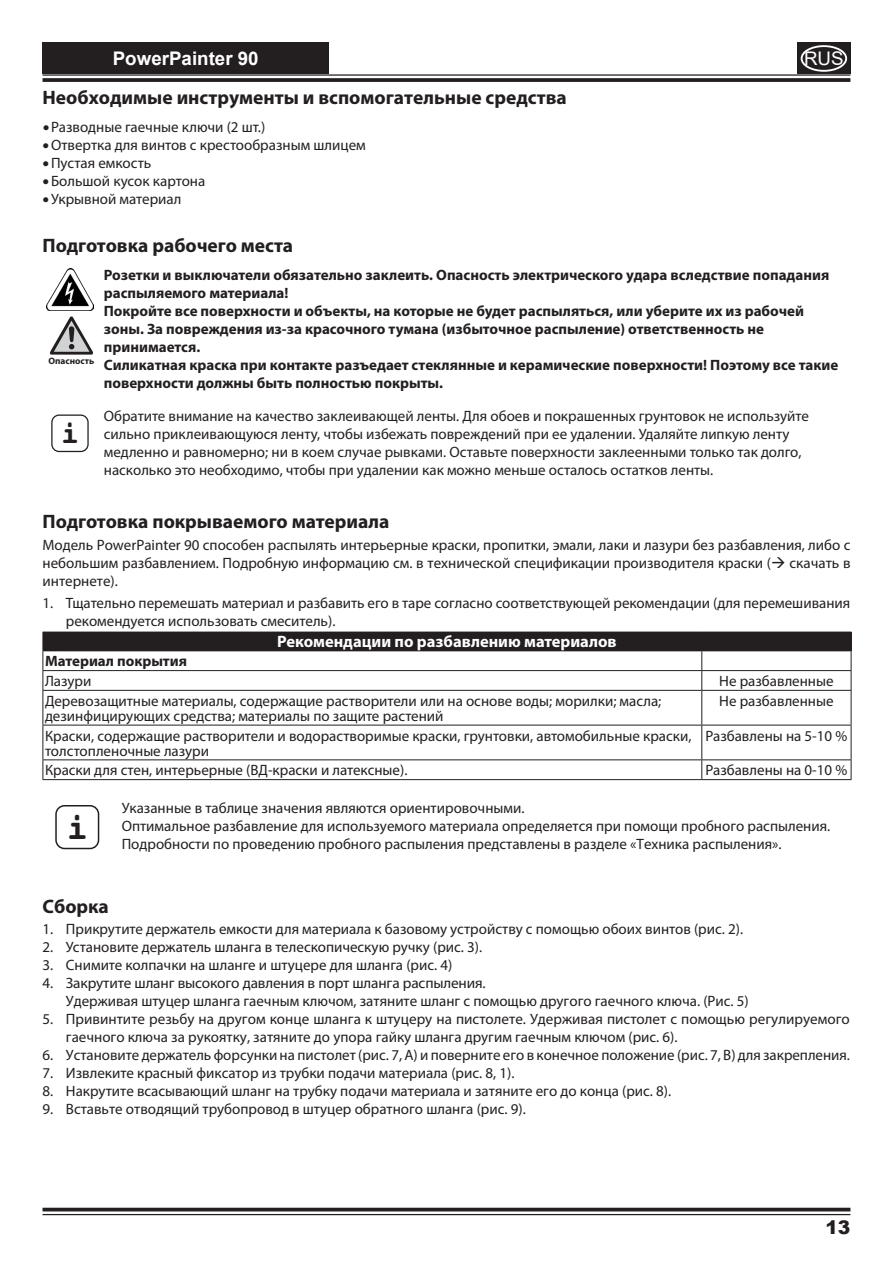
<style>
.page{position:relative;width:893px;height:1263px;background:#fff}
.page>*{position:absolute;margin:0;border:0;box-sizing:border-box;transform-origin:0 0}
.t1{font:700 36px "Courier";color:#231f20}
.t2{font:700 30.6px "Courier";color:#231f20}
.t3{font:700 19.5px "Myriad Pro";color:#231f20}
.t4{font:700 18.75px "Arial";color:#fff}
.t5{font:18.75px "Arial";color:#fff}
.t6{font:900 18.75px "Arial";color:#231f20}
.t7{font:700 16.5px "Myriad Pro";color:#fff}
.t8{font:15px/18px "Myriad Pro";color:#231f20}
.t9{font:700 15px/18px "Myriad Pro";color:#231f20}
.t10{font:700 9.3px "Myriad Pro";color:#231f20}
.s1{font-size:24px}
</style>
<div class="page">
<hr style="left:43px;top:74px;width:807px;height:2px;background:#231f20">
<svg style="left:43px;top:78px;width:807px;height:4px;background:#302c2d"></svg>
<hr style="left:43px;top:1208px;width:807px;height:3px;background:#231f20">
<hr style="left:43px;top:1214px;width:807px;height:1px;background:#231f20">
<div style="left:43px;top:43px;width:286px;height:31px;background:#231f20"></div>
<div style="left:797px;top:43px;width:53px;height:31px;background:#231f20"></div>
<div style="left:801px;top:45px;width:46px;height:27px;border:2px solid #fff;border-radius:50%"></div>
<img style="left:46px;top:268px;width:48px;height:43px">
<svg style="left:50px;top:316px;width:43px;height:39px"></svg>
<div style="left:51px;top:414px;width:38px;height:38px;border:1px solid #231f20;border-radius:7px"></div>
<div style="left:43px;top:632px;width:808px;height:19px;background:#231f20"></div>
<hr style="left:43px;top:670px;width:659px;height:1px;background:#231f20">
<svg style="left:43px;top:651px;width:1px;height:39px"></svg>
<hr style="left:702px;top:670px;width:149px;height:1px;background:#231f20">
<svg style="left:851px;top:632px;width:1px;height:58px"></svg>
<hr style="left:43px;top:690px;width:659px;height:1px;background:#231f20">
<hr style="left:43px;top:691px;width:1px;height:34px;background:#231f20">
<hr style="left:702px;top:690px;width:149px;height:1px;background:#231f20">
<hr style="left:851px;top:691px;width:1px;height:34px;background:#231f20">
<hr style="left:43px;top:725px;width:659px;height:1px;background:#231f20">
<hr style="left:43px;top:725px;width:1px;height:34px;background:#231f20">
<hr style="left:702px;top:725px;width:149px;height:1px;background:#231f20">
<hr style="left:851px;top:725px;width:1px;height:34px;background:#231f20">
<hr style="left:43px;top:759px;width:659px;height:1px;background:#231f20">
<svg style="left:43px;top:760px;width:1px;height:19px"></svg>
<hr style="left:702px;top:759px;width:149px;height:1px;background:#231f20">
<svg style="left:851px;top:760px;width:1px;height:19px"></svg>
<hr style="left:43px;top:779px;width:659px;height:1px;background:#231f20">
<hr style="left:702px;top:779px;width:149px;height:1px;background:#231f20">
<div style="left:55px;top:805px;width:44px;height:44px;border:2px solid #231f20;border-radius:9px"></div>
<svg style="left:62px;top:651px;width:769px;height:199px"></svg>
<p class="t4" style="left:113px;top:46px;width:147px">PowerPainter 90</p>
<p class="t5" style="left:804px;top:46px;width:41px">RUS</p>
<h3 class="t3" style="left:43px;top:85px;width:526px">Необходимые инструменты и вспомогательные средства</h3>
<p class="t8" style="left:43px;top:117px;width:224px"><span class="s1">•</span>Разводные гаечные ключи (2 шт.)</p>
<p class="t8" style="left:43px;top:135px;width:325px"><span class="s1">•</span>Отвертка для винтов с крестообразным шлицем</p>
<p class="t8" style="left:43px;top:153px;width:110px"><span class="s1">•</span>Пустая емкость</p>
<p class="t8" style="left:43px;top:171px;width:164px"><span class="s1">•</span>Большой кусок картона</p>
<p class="t8" style="left:43px;top:189px;width:140px"><span class="s1">•</span>Укрывной материал</p>
<h3 class="t3" style="left:43px;top:233px;width:252px">Подготовка рабочего места</h3>
<p class="t10" style="left:49px;top:355px;width:47px">Опасность</p>
<p class="t9" style="left:104px;top:265px;width:736px">Розетки и выключатели обязательно заклеить. Опасность электрического удара вследствие попадания распыляемого материала!<br>Покройте все поверхности и объекты, на которые не будет распыляться, или уберите их из рабочей зоны. За повреждения из-за красочного тумана (избыточное распыление) ответственность не принимается.<br>Силикатная краска при контакте разъедает стеклянные и керамические поверхности! Поэтому все такие поверхности должны быть полностью покрыты.</p>
<p class="t8" style="left:104px;top:407px;width:706px">Обратите внимание на качество заклеивающей ленты. Для обоев и покрашенных грунтовок не используйте сильно приклеивающуюся ленту, чтобы избежать повреждений при ее удалении. Удаляйте липкую ленту медленно и равномерно; ни в коем случае рывками. Оставьте поверхности заклеенными только так долго, насколько это необходимо, чтобы при удалении как можно меньше осталось остатков ленты.</p>
<h3 class="t3" style="left:43px;top:509px;width:348px">Подготовка покрываемого материала</h3>
<p class="t8" style="left:43px;top:536px;width:809px;text-align:justify">Модель PowerPainter 90 способен распылять интерьерные краски, пропитки, эмали, лаки и лазури без разбавления, либо с небольшим разбавлением. Подробную информацию см. в технической спецификации производителя краски (→ скачать в интернете).</p>
<p class="t8" style="left:66px;top:593px;width:786px;text-indent:-23px">1. Тщательно перемешать материал и разбавить его в таре согласно соответствующей рекомендации (для перемешивания рекомендуется использовать смеситель).</p>
<p class="t7" style="left:277px;top:630px;width:341px">Рекомендации по разбавлению материалов</p>
<p class="t9" style="left:45px;top:652px;width:144px">Материал покрытия</p>
<p class="t8" style="left:45px;top:672px;width:48px">Лазури</p>
<p class="t8" style="left:719px;top:672px;width:116px">Не разбавленные</p>
<p class="t8" style="left:45px;top:693px;width:618px;line-height:15px">Деревозащитные материалы, содержащие растворители или на основе воды; морилки; масла; дезинфицирующих средства; материалы по защите растений</p>
<p class="t8" style="left:719px;top:692px;width:116px">Не разбавленные</p>
<p class="t8" style="left:45px;top:728px;width:648px;line-height:15px">Краски, содержащие растворители и водорастворимые краски, грунтовки, автомобильные краски, толстопленочные лазури</p>
<p class="t8" style="left:706px;top:726px;width:143px">Разбавлены на 5-10 %</p>
<p class="t8" style="left:45px;top:761px;width:364px">Краски для стен, интерьерные (ВД-краски и латексные).</p>
<p class="t8" style="left:706px;top:761px;width:143px">Разбавлены на 0-10 %</p>
<h1 class="t1" style="left:66px;top:806px;width:23px">i</h1>
<h2 class="t2" style="left:61px;top:416px;width:20px">i</h2>
<p class="t8" style="left:122px;top:798px;width:710px">Указанные в таблице значения являются ориентировочными.<br>Оптимальное разбавление для используемого материала определяется при помощи пробного распыления.<br>Подробности по проведению пробного распыления представлены в разделе «Техника распыления».</p>
<h3 class="t3" style="left:43px;top:894px;width:68px">Сборка</h3>
<p class="t8" style="left:43px;top:920px;width:702px">1. Прикрутите держатель емкости для материала к базовому устройству с помощью обоих винтов (рис. 2).</p>
<p class="t8" style="left:43px;top:938px;width:441px">2. Установите держатель шланга в телескопическую ручку (рис. 3).</p>
<p class="t8" style="left:43px;top:956px;width:411px">3. Снимите колпачки на шланге и штуцере для шланга (рис. 4)</p>
<p class="t8" style="left:66px;top:974px;width:684px;text-indent:-23px">4. Закрутите шланг высокого давления в порт шланга распыления.<br>Удерживая штуцер шланга гаечным ключом, затяните шланг с помощью другого гаечного ключа. (Рис. 5)</p>
<p class="t8" style="left:66px;top:1010px;width:785px;text-indent:-23px">5. Привинтите резьбу на другом конце шланга к штуцеру на пистолете. Удерживая пистолет с помощью регулируемого гаечного ключа за рукоятку, затяните до упора гайку шланга другим гаечным ключом (рис. 6).</p>
<p class="t8" style="left:43px;top:1046px;width:809px">6. Установите держатель форсунки на пистолет (рис. 7, А) и поверните его в конечное положение (рис. 7, B) для закрепления.</p>
<p class="t8" style="left:43px;top:1064px;width:473px">7. Извлеките красный фиксатор из трубки подачи материала (рис. 8, 1).</p>
<p class="t8" style="left:43px;top:1082px;width:630px">8. Накрутите всасывающий шланг на трубку подачи материала и затяните его до конца (рис. 8).</p>
<p class="t8" style="left:43px;top:1100px;width:485px">9. Вставьте отводящий трубопровод в штуцер обратного шланга (рис. 9).</p>
<p class="t6" style="left:825px;top:1213px;width:27px">13</p>
</div>
